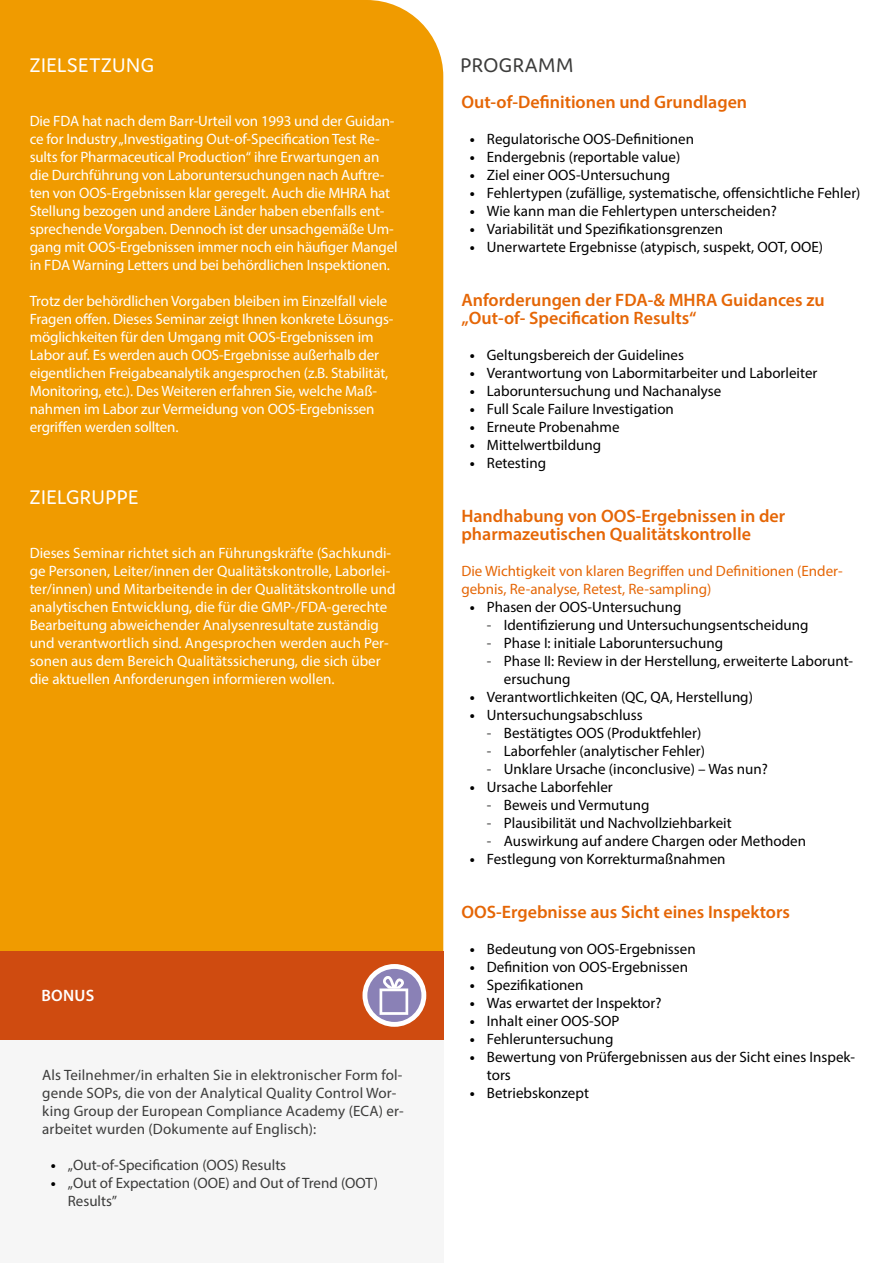
<style>
.page{position:relative;width:893px;height:1263px;background:#fff}
.page>*{position:absolute;margin:0;border:0;box-sizing:border-box;transform-origin:0 0}
.t1{font:21px "Domus";letter-spacing:.025em;color:#fff}
.t2{font:21px "Domus";letter-spacing:.025em;color:#3c3c3b}
.t3{font:600 18px/18px "Myriad Pro";color:#e56606}
.t4{font:600 16.5px "Myriad Pro";letter-spacing:.02em;color:#fff}
.t5{font:15px/18px "Myriad Pro";letter-spacing:-.01em;color:#fff}
.t6{font:15px/18px "Myriad Pro";color:#000}
.t7{font:15px/18px "Myriad Pro";letter-spacing:.01em;color:#3c3c3b}
.t8{font:15px/18px "Myriad Pro";color:#e56606}
.s1{font-weight:700;color:#000}
.s2{font-weight:700}
.s3{color:#3c3c3b}
</style>
<div class="page">
<div style="left:0;top:0;width:443px;height:951px;background:#f09b00"></div>
<div style="left:0;top:951px;width:443px;height:89px;background:#cf4b10"></div>
<svg style="left:365px;top:966px;width:59px;height:58px"></svg>
<div style="left:362px;top:964px;width:64px;height:63px;border:5px solid #fff;border-radius:50%"></div>
<div style="left:0;top:1040px;width:443px;height:223px;background:#f6f6f6"></div>
<svg style="left:380px;top:976px;width:28px;height:39px"></svg>
<h1 class="t1" style="left:30px;top:54px;width:126px">ZIELSETZUNG</h1>
<p class="t5" style="left:30px;top:112px;width:370px">Die FDA hat nach dem Barr-Urteil von 1993 und der Guidan&shy;ce for Industry „Investigating Out-of-Specification Test Re&shy;sults for Pharmaceutical Production“ ihre Erwartungen an die Durchführung von Laboruntersuchungen nach Auftre&shy;ten von OOS-Ergebnissen klar geregelt. Auch die MHRA hat Stellung bezogen und andere Länder haben ebenfalls ent&shy;sprechende Vorgaben. Dennoch ist der unsachgemäße Um&shy;gang mit OOS-Ergebnissen immer noch ein häufiger Mangel in FDA Warning Letters und bei behördlichen Inspektionen.</p>
<p class="t5" style="left:30px;top:292px;width:365px">Trotz der behördlichen Vorgaben bleiben im Einzelfall viele Fragen offen. Dieses Seminar zeigt Ihnen konkrete Lösungs&shy;möglichkeiten für den Umgang mit OOS-Ergebnissen im Labor auf. Es werden auch OOS-Ergebnisse außerhalb der eigentlichen Freigabeanalytik angesprochen (z.B. Stabilität, Monitoring, etc.). Des Weiteren erfahren Sie, welche Maß&shy;nahmen im Labor zur Vermeidung von OOS-Ergebnissen ergriffen werden sollten.</p>
<h1 class="t1" style="left:30px;top:486px;width:110px">ZIELGRUPPE</h1>
<p class="t5" style="left:30px;top:544px;width:367px">Dieses Seminar richtet sich an Führungskräfte (Sachkundi&shy;ge Personen, Leiter/innen der Qualitätskontrolle, Laborlei&shy;ter/innen) und Mitarbeitende in der Qualitätskontrolle und analytischen Entwicklung, die für die GMP-/FDA-gerechte Bearbeitung abweichender Analysenresultate zuständig und verantwortlich sind. Angesprochen werden auch Per&shy;sonen aus dem Bereich Qualitätssicherung, die sich über die aktuellen Anforderungen informieren wollen.</p>
<p class="t4" style="left:41px;top:984px;width:55px">BONUS</p>
<p class="t7" style="left:42px;top:1066px;width:363px">Als Teilnehmer/in erhalten Sie in elektronischer Form fol&shy;gende SOPs, die von der Analytical Quality Control Wor&shy;king Group der European Compliance Academy (ECA) er&shy;arbeitet wurden (Dokumente auf Englisch):</p>
<p class="t7" style="left:51px;top:1156px;width:237px"><span class="s1">•</span> „Out-of-Specification (OOS) Results</p>
<p class="t7" style="left:68px;top:1174px;width:312px;text-indent:-17px"><span class="s1">•</span> „Out of Expectation (OOE) and Out of Trend (OOT)<br>Results”</p>
<h1 class="t2" style="left:461px;top:54px;width:114px">PROGRAMM</h1>
<p class="t3" style="left:461px;top:93px;width:287px">Out-of-Definitionen und Grundlagen</p>
<p class="t6" style="left:470px;top:130px;width:226px"><span class="s2">•</span> Regulatorische OOS-Definitionen</p>
<p class="t6" style="left:470px;top:148px;width:212px"><span class="s2">•</span> Endergebnis (reportable value)</p>
<p class="t6" style="left:470px;top:166px;width:202px"><span class="s2">•</span> Ziel einer OOS-Untersuchung</p>
<p class="t6" style="left:470px;top:184px;width:392px"><span class="s2">•</span> Fehlertypen (zufällige, systematische, offensichtliche Fehler)</p>
<p class="t6" style="left:470px;top:202px;width:308px"><span class="s2">•</span> Wie kann man die Fehlertypen unterscheiden?</p>
<p class="t6" style="left:470px;top:220px;width:255px"><span class="s2">•</span> Variabilität und Spezifikationsgrenzen</p>
<p class="t6" style="left:470px;top:238px;width:355px"><span class="s2">•</span> Unerwartete Ergebnisse (atypisch, suspekt, OOT, OOE)</p>
<p class="t3" style="left:461px;top:291px;width:365px">Anforderungen der FDA-&amp; MHRA Guidances zu „Out-of- Specification Results“</p>
<p class="t6" style="left:470px;top:346px;width:216px"><span class="s2">•</span> Geltungsbereich der Guidelines</p>
<p class="t6" style="left:470px;top:364px;width:349px"><span class="s2">•</span> Verantwortung von Labormitarbeiter und Laborleiter</p>
<p class="t6" style="left:470px;top:382px;width:253px"><span class="s2">•</span> Laboruntersuchung und Nachanalyse</p>
<p class="t6" style="left:470px;top:400px;width:206px"><span class="s2">•</span> Full Scale Failure Investigation</p>
<p class="t6" style="left:470px;top:418px;width:151px"><span class="s2">•</span> Erneute Probenahme</p>
<p class="t6" style="left:470px;top:436px;width:133px"><span class="s2">•</span> Mittelwertbildung</p>
<p class="t6" style="left:470px;top:454px;width:78px"><span class="s2">•</span> Retesting</p>
<p class="t3" style="left:461px;top:507px;width:325px">Handhabung von OOS-Ergebnissen in der pharmazeutischen Qualitätskontrolle</p>
<p class="t8" style="left:461px;top:562px;width:383px">Die Wichtigkeit von klaren Begriffen und Definitionen (Ender&shy;gebnis, Re-analyse, Retest, Re-sampling)</p>
<p class="t6" style="left:470px;top:598px;width:213px"><span class="s2">•</span> Phasen der OOS-Untersuchung</p>
<p class="t6" style="left:487px;top:616px;width:323px"><span class="s3">-</span> Identifizierung und Untersuchungsentscheidung</p>
<p class="t6" style="left:487px;top:634px;width:238px"><span class="s3">-</span> Phase I: initiale Laboruntersuchung</p>
<p class="t6" style="left:504px;top:652px;width:351px;text-indent:-17px"><span class="s3">-</span> Phase II: Review in der Herstellung, erweiterte Laborunt&shy;ersuchung</p>
<p class="t6" style="left:470px;top:688px;width:285px"><span class="s2">•</span> Verantwortlichkeiten (QC, QA, Herstellung)</p>
<p class="t6" style="left:470px;top:706px;width:174px"><span class="s2">•</span> Untersuchungsabschluss</p>
<p class="t6" style="left:487px;top:724px;width:216px"><span class="s3">-</span> Bestätigtes OOS (Produktfehler)</p>
<p class="t6" style="left:487px;top:742px;width:220px"><span class="s3">-</span> Laborfehler (analytischer Fehler)</p>
<p class="t6" style="left:487px;top:760px;width:283px"><span class="s3">-</span> Unklare Ursache (inconclusive) – Was nun?</p>
<p class="t6" style="left:470px;top:778px;width:144px"><span class="s2">•</span> Ursache Laborfehler</p>
<p class="t6" style="left:487px;top:796px;width:164px"><span class="s3">-</span> Beweis und Vermutung</p>
<p class="t6" style="left:487px;top:814px;width:246px"><span class="s3">-</span> Plausibilität und Nachvollziehbarkeit</p>
<p class="t6" style="left:487px;top:832px;width:321px"><span class="s3">-</span> Auswirkung auf andere Chargen oder Methoden</p>
<p class="t6" style="left:470px;top:850px;width:257px"><span class="s2">•</span> Festlegung von Korrekturmaßnahmen</p>
<p class="t3" style="left:461px;top:903px;width:330px">OOS-Ergebnisse aus Sicht eines Inspektors</p>
<p class="t6" style="left:470px;top:940px;width:227px"><span class="s2">•</span> Bedeutung von OOS-Ergebnissen</p>
<p class="t6" style="left:470px;top:958px;width:220px"><span class="s2">•</span> Definition von OOS-Ergebnissen</p>
<p class="t6" style="left:470px;top:976px;width:115px"><span class="s2">•</span> Spezifikationen</p>
<p class="t6" style="left:470px;top:994px;width:193px"><span class="s2">•</span> Was erwartet der Inspektor?</p>
<p class="t6" style="left:470px;top:1012px;width:151px"><span class="s2">•</span> Inhalt einer OOS-SOP</p>
<p class="t6" style="left:470px;top:1030px;width:145px"><span class="s2">•</span> Fehleruntersuchung</p>
<p class="t6" style="left:487px;top:1048px;width:370px;text-indent:-17px"><span class="s2">•</span> Bewertung von Prüfergebnissen aus der Sicht eines Inspek&shy;tors</p>
<p class="t6" style="left:470px;top:1084px;width:121px"><span class="s2">•</span> Betriebskonzept</p>
</div>
